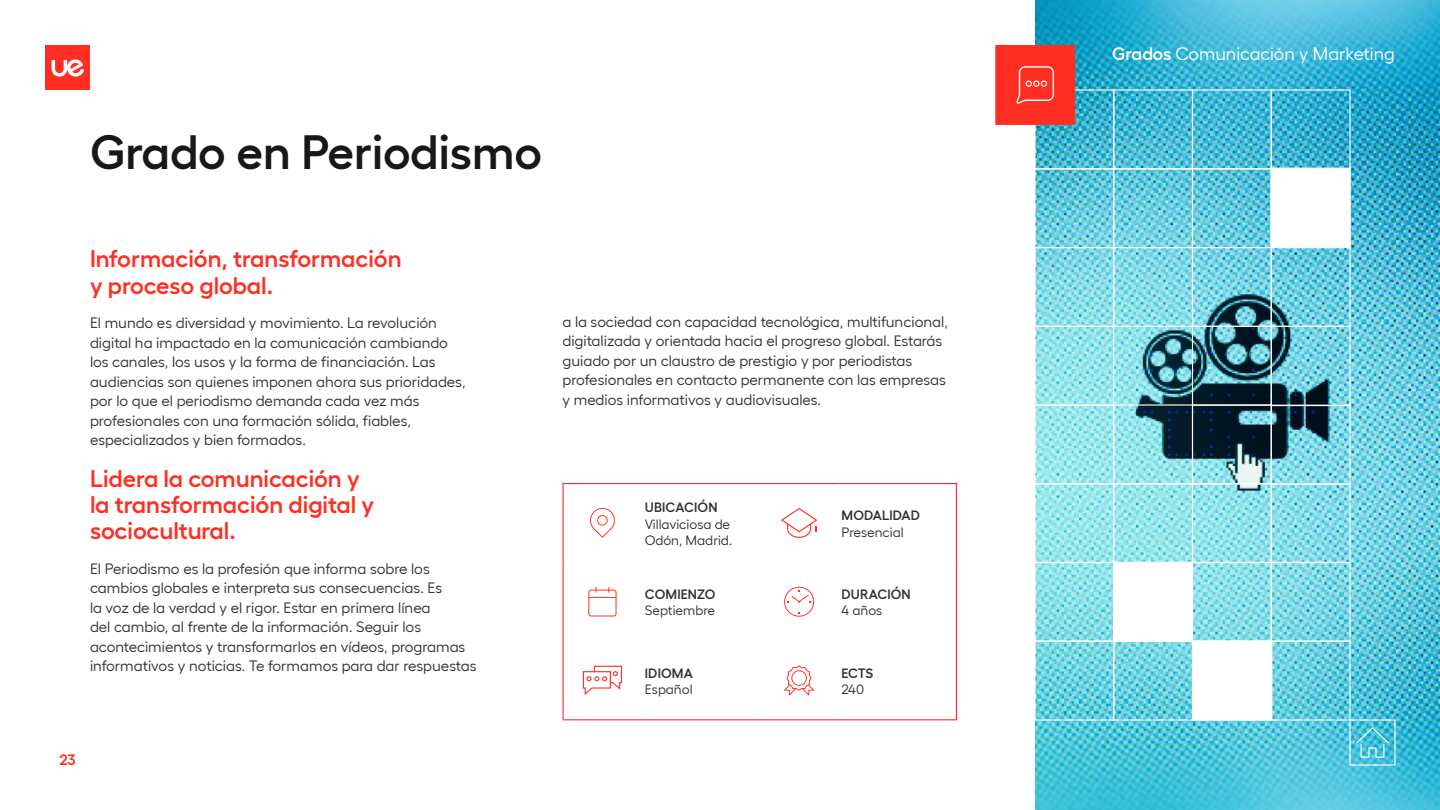
<style>
.page{position:relative;width:1440px;height:810px;background:#fff}
.page>*{position:absolute;margin:0;border:0;box-sizing:border-box;transform-origin:0 0}
.t1{font:600 48px "Hellix";color:#181818}
.t2{font:600 24px/26.4px "Hellix";color:#ff2e23}
.t3{font:18px "Hellix";color:#fff}
.t4{font:15px/19.5px "Hellix";color:#313131}
.t5{font:600 15px "Hellix";color:#ff2e23}
.t6{font:13.5px/16.2px "Hellix";color:#313131}
.t7{font:600 13.5px "Hellix";letter-spacing:.01em;color:#313131}
.s1{font-weight:600}
</style>
<div class="page">
<img style="left:1035px;top:0;width:405px;height:810px">
<div style="left:1271px;top:483px;width:80px;height:80px;border:1px solid #fff"></div>
<div style="left:1271px;top:326px;width:80px;height:80px;border:1px solid #fff"></div>
<div style="left:1271px;top:562px;width:80px;height:80px;border:1px solid #fff"></div>
<div style="left:1271px;top:168px;width:80px;height:80px;background:#fff;border:1px solid #fff"></div>
<div style="left:1271px;top:247px;width:80px;height:80px;border:1px solid #fff"></div>
<div style="left:1271px;top:89px;width:80px;height:80px;border:1px solid #fff"></div>
<div style="left:1113px;top:483px;width:80px;height:80px;border:1px solid #fff"></div>
<div style="left:1113px;top:168px;width:80px;height:80px;border:1px solid #fff"></div>
<div style="left:1113px;top:562px;width:80px;height:80px;background:#fff"></div>
<div style="left:1113px;top:404px;width:80px;height:80px;border:1px solid #fff"></div>
<div style="left:1113px;top:247px;width:80px;height:80px;border:1px solid #fff"></div>
<div style="left:1113px;top:89px;width:80px;height:80px;border:1px solid #fff"></div>
<div style="left:1192px;top:483px;width:80px;height:80px;border:1px solid #fff"></div>
<div style="left:1192px;top:326px;width:80px;height:80px;border:1px solid #fff"></div>
<div style="left:1192px;top:168px;width:80px;height:80px;border:1px solid #fff"></div>
<div style="left:1192px;top:562px;width:80px;height:80px;border:1px solid #fff"></div>
<div style="left:1192px;top:404px;width:80px;height:80px;border:1px solid #fff"></div>
<div style="left:1192px;top:247px;width:80px;height:80px;border:1px solid #fff"></div>
<div style="left:1192px;top:89px;width:80px;height:80px;border:1px solid #fff"></div>
<div style="left:1034px;top:641px;width:80px;height:80px;border:1px solid #fff"></div>
<div style="left:1034px;top:483px;width:80px;height:80px;border:1px solid #fff"></div>
<div style="left:1034px;top:326px;width:80px;height:80px;border:1px solid #fff"></div>
<div style="left:1034px;top:168px;width:80px;height:80px;border:1px solid #fff"></div>
<div style="left:1034px;top:562px;width:80px;height:80px;border:1px solid #fff"></div>
<div style="left:1034px;top:404px;width:80px;height:80px;border:1px solid #fff"></div>
<div style="left:1034px;top:247px;width:80px;height:80px;border:1px solid #fff"></div>
<div style="left:1034px;top:89px;width:80px;height:80px;border:1px solid #fff"></div>
<hr style="left:562px;top:483px;width:80px;height:1px;background:#ff2e23">
<hr style="left:562px;top:484px;width:2px;height:78px;background:#ff2e23">
<hr style="left:642px;top:483px;width:118px;height:1px;background:#ff2e23">
<hr style="left:760px;top:483px;width:78px;height:1px;background:#ff2e23">
<hr style="left:838px;top:483px;width:119px;height:1px;background:#ff2e23">
<hr style="left:956px;top:484px;width:1px;height:78px;background:#ff2e23">
<hr style="left:562px;top:562px;width:2px;height:79px;background:#ff2e23">
<hr style="left:956px;top:562px;width:1px;height:79px;background:#ff2e23">
<hr style="left:562px;top:641px;width:2px;height:78px;background:#ff2e23">
<hr style="left:956px;top:641px;width:1px;height:78px;background:#ff2e23">
<hr style="left:562px;top:719px;width:80px;height:1px;background:#ff2e23">
<hr style="left:642px;top:719px;width:118px;height:1px;background:#ff2e23">
<hr style="left:760px;top:719px;width:78px;height:1px;background:#ff2e23">
<hr style="left:838px;top:719px;width:119px;height:1px;background:#ff2e23">
<svg style="left:590px;top:508px;width:25px;height:30px"></svg>
<svg style="left:781px;top:508px;width:36px;height:30px"></svg>
<svg style="left:588px;top:587px;width:29px;height:29px"></svg>
<svg style="left:784px;top:587px;width:30px;height:30px"></svg>
<svg style="left:582px;top:665px;width:40px;height:30px"></svg>
<svg style="left:784px;top:665px;width:30px;height:30px"></svg>
<div style="left:995px;top:45px;width:80px;height:80px;background:#ff2e23;border:1px solid #ff2e23"></div>
<svg style="left:1016px;top:66px;width:38px;height:38px"></svg>
<div style="left:1192px;top:641px;width:80px;height:80px;background:#fff;border:1px solid #fff"></div>
<div style="left:1271px;top:405px;width:80px;height:80px;border:1px solid #fff"></div>
<div style="left:45px;top:45px;width:45px;height:45px;background:#ff2e23"></div>
<svg style="left:52px;top:59px;width:32px;height:18px"></svg>
<svg style="left:1349px;top:719px;width:47px;height:47px;background:#5bc6dc"></svg>
<h1 class="t1" style="left:90px;top:114px;width:454px">Grado en Periodismo</h1>
<h2 class="t2" style="left:90px;top:243px;width:313px">Información, transformación y proceso global.</h2>
<p class="t4" style="left:90px;top:312px;width:377px">El mundo es diversidad y movimiento. La revolución digital ha impactado en la comunicación cambiando los canales, los usos y la forma de financiación. Las audiencias son quienes imponen ahora sus prioridades, por lo que el periodismo demanda cada vez más profesionales con una formación sólida, fiables, especializados y bien formados.</p>
<h2 class="t2" style="left:90px;top:462px;width:286px">Lidera la comunicación y la transformación digital y sociocultural.</h2>
<p class="t4" style="left:90px;top:557px;width:388px">El Periodismo es la profesión que informa sobre los cambios globales e interpreta sus consecuencias. Es<br>la voz de la verdad y el rigor. Estar en primera línea<br>del cambio, al frente de la información. Seguir los acontecimientos y transformarlos en vídeos, programas informativos y noticias. Te formamos para dar respuestas</p>
<p class="t5" style="left:59px;top:748px;width:18px">23</p>
<p class="t4" style="left:563px;top:310px;width:387px">a la sociedad con capacidad tecnológica, multifuncional, digitalizada y orientada hacia el progreso global. Estarás guiado por un claustro de prestigio y por periodistas profesionales en contacto permanente con las empresas y medios informativos y audiovisuales.</p>
<p class="t7" style="left:645px;top:497px;width:74px">UBICACIÓN</p>
<p class="t6" style="left:645px;top:514px;width:89px">Villaviciosa de<br>Odón, Madrid.</p>
<p class="t7" style="left:645px;top:584px;width:72px">COMIENZO</p>
<p class="t6" style="left:645px;top:601px;width:72px">Septiembre</p>
<p class="t7" style="left:645px;top:663px;width:49px">IDIOMA</p>
<p class="t6" style="left:645px;top:680px;width:49px">Español</p>
<p class="t7" style="left:842px;top:505px;width:80px">MODALIDAD</p>
<p class="t6" style="left:841px;top:522px;width:64px">Presencial</p>
<p class="t7" style="left:842px;top:584px;width:71px">DURACIÓN</p>
<p class="t6" style="left:841px;top:601px;width:42px">4 años</p>
<p class="t7" style="left:842px;top:663px;width:33px">ECTS</p>
<p class="t6" style="left:841px;top:680px;width:24px">240</p>
<p class="t3" style="left:1112px;top:40px;width:284px"><span class="s1">Grados</span> Comunicación y Marketing</p>
</div>
